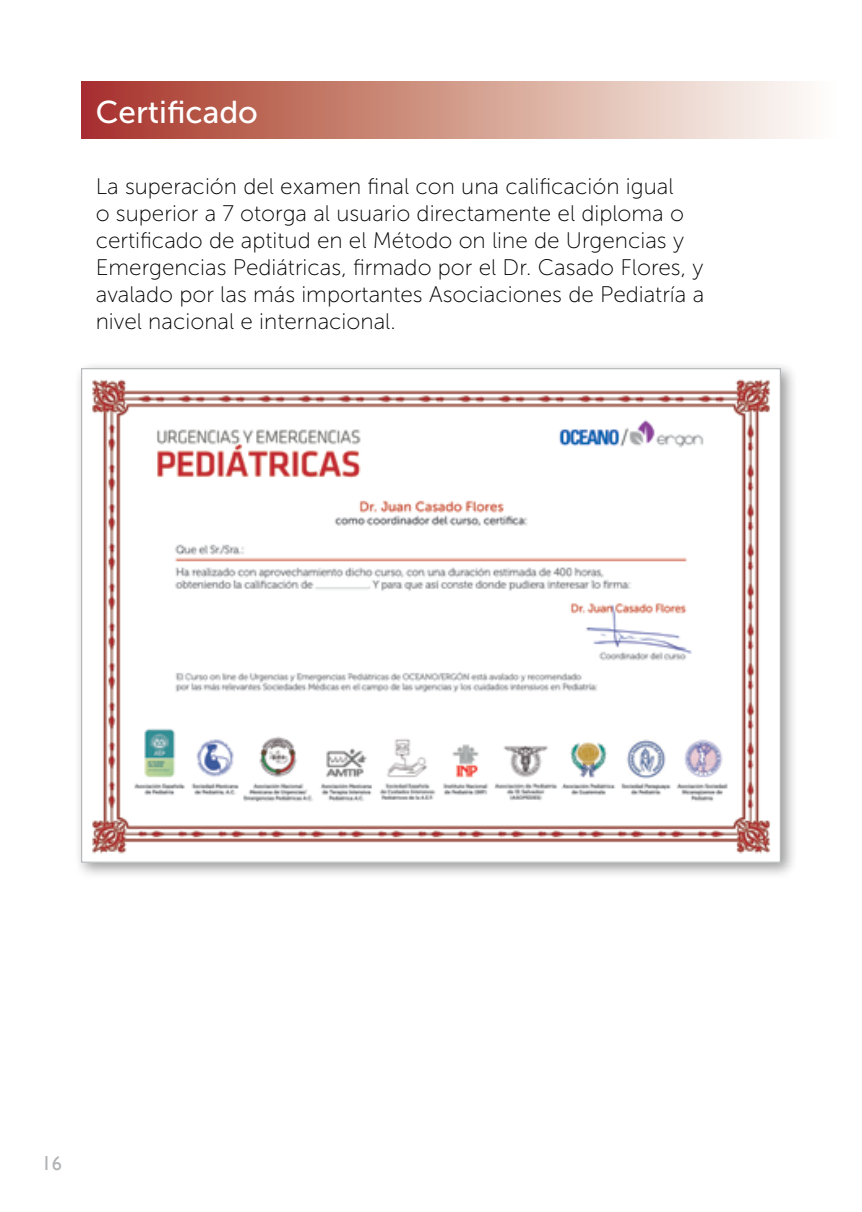
<style>
.page{position:relative;width:862px;height:1212px;background:#fff}
.page>*{position:absolute;margin:0;border:0;box-sizing:border-box;transform-origin:0 0}
.t1{font:31.5px "Museo Sans 500";color:#fff}
.t2{font:22.5px/27px "Museo Sans 100";color:#000}
.t3{font:20.25px "Gill Sans";color:#b1b4b6}
</style>
<div class="page">
<div style="left:81px;top:81px;width:760px;height:57px;background:linear-gradient(to right,#a63424,#fffffb)"></div>
<div style="left:73px;top:360px;width:724px;height:519px;background:#000;opacity:.4"></div>
<img style="left:83px;top:370px;width:695px;height:491px">
<h1 class="t1" style="left:96px;top:95px;width:164px">Certificado</h1>
<p class="t2" style="left:96px;top:173px;width:609px">La superación del examen final con una calificación igual<br>o superior a 7 otorga al usuario directamente el diploma o certificado de aptitud en el Método on line de Urgencias y Emergencias Pediátricas, firmado por el Dr. Casado Flores, y avalado por las más importantes Asociaciones de Pediatría a nivel nacional e internacional.</p>
<p class="t3" style="left:42px;top:1152px;width:22px">16</p>
</div>
